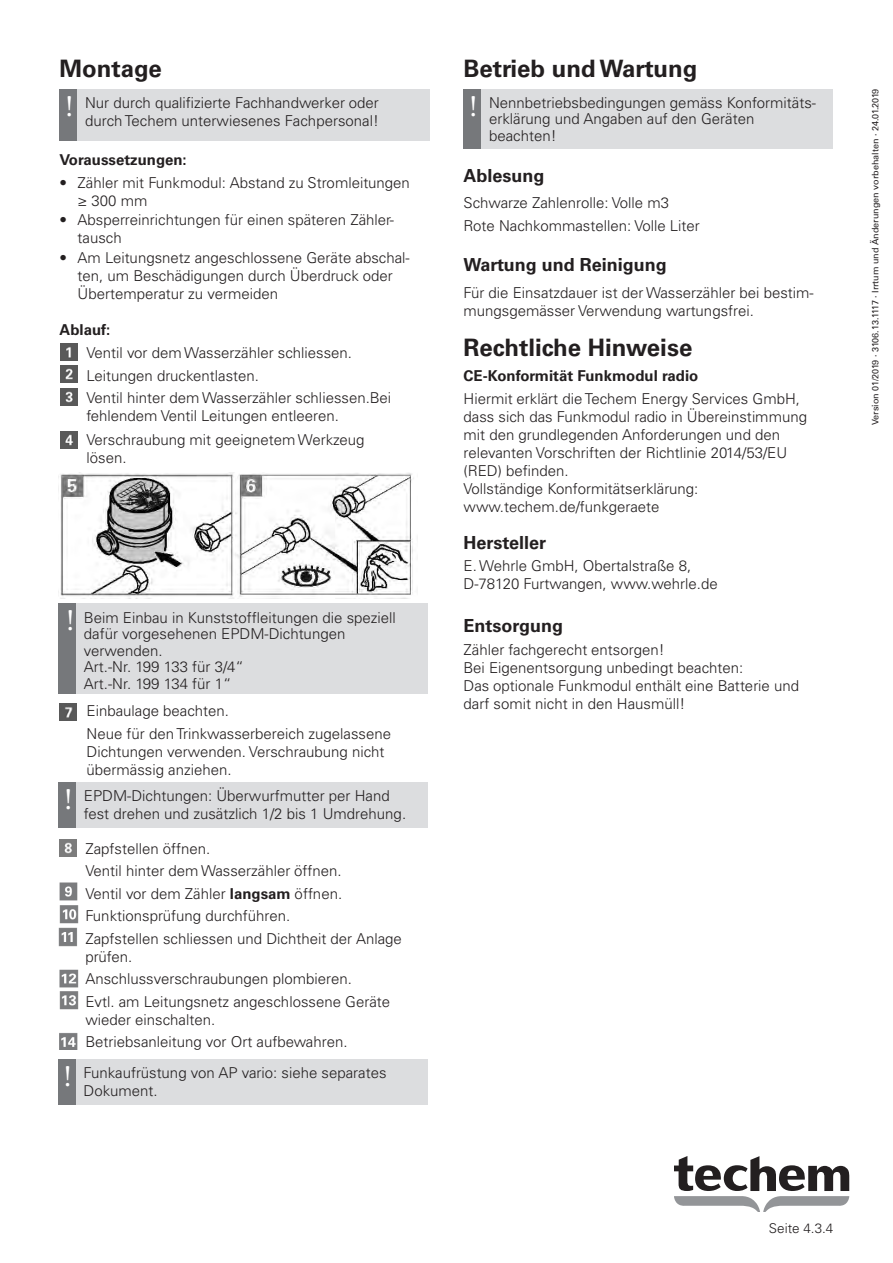
<style>
.page{position:relative;width:893px;height:1263px;background:#fff}
.page>*{position:absolute;margin:0;border:0;box-sizing:border-box;transform-origin:0 0}
.t1{font:700 24px "Univers LT Std";color:#231f20}
.t2{font:700 18px "Univers LT Std";color:#231f20}
.t3{font:300 15px/18px "Univers LT Pro 45";color:#231f20}
.t4{font:700 15px "Univers LT Std";color:#231f20}
.t5{font:300 13.5px "Univers LT Pro 45";color:#231f20}
.t6{font:9px "Univers 55 Roman";color:#231f20}
.s1{font-family:"Univers LT Pro 65";font-weight:700}
</style>
<div class="page">
<img style="left:61px;top:343px;width:17px;height:17px">
<img style="left:61px;top:366px;width:17px;height:17px">
<img style="left:61px;top:388px;width:17px;height:17px">
<img style="left:61px;top:431px;width:17px;height:17px">
<img style="left:60px;top:703px;width:17px;height:17px">
<img style="left:60px;top:839px;width:17px;height:17px">
<img style="left:59px;top:882px;width:19px;height:19px">
<img style="left:59px;top:905px;width:19px;height:18px">
<img style="left:59px;top:927px;width:18px;height:19px">
<img style="left:60px;top:969px;width:18px;height:18px">
<img style="left:60px;top:991px;width:18px;height:18px">
<img style="left:59px;top:1033px;width:19px;height:17px">
<div style="left:77px;top:89px;width:352px;height:51px;background:#dcdddf"></div>
<div style="left:60px;top:89px;width:17px;height:51px;background:#76787b"></div>
<img style="left:58px;top:472px;width:356px;height:127px">
<div style="left:75px;top:604px;width:353px;height:90px;background:#dcdddf"></div>
<div style="left:58px;top:604px;width:17px;height:90px;background:#76787b"></div>
<div style="left:75px;top:782px;width:353px;height:45px;background:#dcdddf"></div>
<div style="left:58px;top:782px;width:17px;height:45px;background:#76787b"></div>
<div style="left:75px;top:1059px;width:353px;height:45px;background:#dcdddf"></div>
<div style="left:58px;top:1059px;width:17px;height:45px;background:#76787b"></div>
<div style="left:480px;top:89px;width:353px;height:59px;background:#dcdddf"></div>
<div style="left:463px;top:89px;width:17px;height:59px;background:#76787b"></div>
<svg style="left:674px;top:1156px;width:175px;height:56px"></svg>
<p class="t1" style="left:60px;top:54px;width:104px">Montage</p>
<p class="t3" style="left:85px;top:93px;width:295px">Nur durch qualifizierte Fachhandwerker oder</p>
<p class="t3" style="left:85px;top:111px;width:295px">durch Techem unterwiesenes Fachpersonal!</p>
<p class="t4" style="left:60px;top:151px;width:129px">Voraussetzungen:</p>
<p class="t3" style="left:78px;top:173px;width:334px;text-indent:-18px">• Zähler mit Funkmodul: Abstand zu Stromleitungen ≥ 300 mm</p>
<p class="t3" style="left:78px;top:211px;width:318px;text-indent:-18px">• Absperreinrichtungen für einen späteren Zähler&shy;tausch</p>
<p class="t3" style="left:78px;top:248px;width:334px;text-indent:-18px">• Am Leitungsnetz angeschlossene Geräte abschal&shy;ten, um Beschädigungen durch Überdruck oder<br>Übertemperatur zu vermeiden</p>
<p class="t4" style="left:60px;top:321px;width:52px">Ablauf:</p>
<p class="t3" style="left:87px;top:344px;width:267px">Ventil vor dem Wasserzähler schliessen.</p>
<p class="t3" style="left:87px;top:367px;width:174px">Leitungen druckentlasten.</p>
<p class="t3" style="left:87px;top:389px;width:306px">Ventil hinter dem Wasserzähler schliessen.Bei</p>
<p class="t3" style="left:87px;top:407px;width:254px">fehlendem Ventil Leitungen entleeren.</p>
<p class="t3" style="left:87px;top:431px;width:280px">Verschraubung mit geeignetem Werkzeug</p>
<p class="t3" style="left:87px;top:449px;width:42px">lösen.</p>
<p class="t3" style="left:84px;top:608px;width:313px">Beim Einbau in Kunststoffleitungen die speziell</p>
<p class="t3" style="left:84px;top:625px;width:263px">dafür vorgesehenen EPDM-Dichtungen</p>
<p class="t3" style="left:84px;top:641px;width:80px">verwenden.</p>
<p class="t3" style="left:84px;top:658px;width:161px">Art.-Nr. 199 133 für 3/4“</p>
<p class="t3" style="left:84px;top:674px;width:149px">Art.-Nr. 199 134 für 1“</p>
<p class="t3" style="left:87px;top:702px;width:144px">Einbaulage beachten.</p>
<p class="t3" style="left:87px;top:724px;width:306px">Neue für den Trinkwasserbereich zugelassene</p>
<p class="t3" style="left:87px;top:742px;width:300px">Dichtungen verwenden. Verschraubung nicht</p>
<p class="t3" style="left:87px;top:760px;width:147px">übermässig anziehen.</p>
<p class="t3" style="left:84px;top:786px;width:307px">EPDM-Dichtungen: Überwurfmutter per Hand</p>
<p class="t3" style="left:84px;top:804px;width:324px">fest drehen und zusätzlich 1/2 bis 1 Umdrehung.</p>
<p class="t3" style="left:85px;top:839px;width:126px">Zapfstellen öffnen.</p>
<p class="t3" style="left:85px;top:862px;width:258px">Ventil hinter dem Wasserzähler öffnen.</p>
<p class="t3" style="left:85px;top:884px;width:258px">Ventil vor dem Zähler <span class="s1">langsam</span> öffnen.</p>
<p class="t3" style="left:85px;top:907px;width:206px">Funktionsprüfung durchführen.</p>
<p class="t3" style="left:85px;top:929px;width:318px">Zapfstellen schliessen und Dichtheit der Anlage</p>
<p class="t3" style="left:85px;top:947px;width:48px">prüfen.</p>
<p class="t3" style="left:85px;top:970px;width:268px">Anschlussverschraubungen plombieren.</p>
<p class="t3" style="left:85px;top:992px;width:306px">Evtl. am Leitungsnetz angeschlossene Geräte</p>
<p class="t3" style="left:85px;top:1010px;width:131px">wieder einschalten.</p>
<p class="t3" style="left:85px;top:1033px;width:264px">Betriebsanleitung vor Ort aufbewahren.</p>
<p class="t3" style="left:84px;top:1063px;width:305px">Funkaufrüstung von AP vario: siehe separates</p>
<p class="t3" style="left:84px;top:1081px;width:76px">Dokument.</p>
<p class="t1" style="left:463px;top:54px;width:235px">Betrieb und Wartung</p>
<p class="t3" style="left:489px;top:94px;width:329px;line-height:16.5px">Nennbetriebsbedingungen gemäss Konformitäts&shy;erklärung und Angaben auf den Geräten</p>
<p class="t3" style="left:489px;top:126px;width:69px">beachten!</p>
<p class="t2" style="left:463px;top:165px;width:82px">Ablesung</p>
<p class="t3" style="left:463px;top:194px;width:207px">Schwarze Zahlenrolle: Volle m3</p>
<p class="t3" style="left:463px;top:217px;width:238px">Rote Nachkommastellen: Volle Liter</p>
<p class="t2" style="left:463px;top:255px;width:205px">Wartung und Reinigung</p>
<p class="t3" style="left:463px;top:284px;width:352px">Für die Einsatzdauer ist der Wasserzähler bei bestim&shy;mungsgemässer Verwendung wartungsfrei.</p>
<p class="t1" style="left:463px;top:334px;width:230px">Rechtliche Hinweise</p>
<p class="t4" style="left:463px;top:367px;width:236px">CE-Konformität Funkmodul radio</p>
<p class="t3" style="left:463px;top:389px;width:338px">Hiermit erklärt die Techem Energy Services GmbH,</p>
<p class="t3" style="left:463px;top:407px;width:345px">dass sich das Funkmodul radio in Übereinstimmung</p>
<p class="t3" style="left:463px;top:425px;width:318px">mit den grundlegenden Anforderungen und den</p>
<p class="t3" style="left:463px;top:443px;width:325px">relevanten Vorschriften der Richtlinie 2014/53/EU</p>
<p class="t3" style="left:463px;top:461px;width:107px">(RED) befinden.</p>
<p class="t3" style="left:463px;top:479px;width:236px">Vollständige Konformitätserklärung:</p>
<p class="t3" style="left:463px;top:497px;width:198px">www.techem.de/funkgeraete</p>
<p class="t2" style="left:463px;top:532px;width:84px">Hersteller</p>
<p class="t3" style="left:463px;top:557px;width:229px">E. Wehrle GmbH, Obertalstraße 8,</p>
<p class="t3" style="left:463px;top:575px;width:256px">D-78120 Furtwangen, www.wehrle.de</p>
<p class="t2" style="left:463px;top:615px;width:101px">Entsorgung</p>
<p class="t3" style="left:463px;top:640px;width:203px">Zähler fachgerecht entsorgen!</p>
<p class="t3" style="left:463px;top:658px;width:281px">Bei Eigenentsorgung unbedingt beachten:</p>
<p class="t3" style="left:463px;top:676px;width:337px">Das optionale Funkmodul enthält eine Batterie und</p>
<p class="t3" style="left:463px;top:694px;width:223px">darf somit nicht in den Hausmüll!</p>
<p class="t6" style="left:870px;top:425px;width:338px;rotate:-90deg">Version 01/2019 · 3106.13.1117 · Irrtum und Änderungen vorbehalten · 24.01.2019</p>
<p class="t5" style="left:769px;top:1220px;width:66px">Seite 4.3.4</p>
</div>
